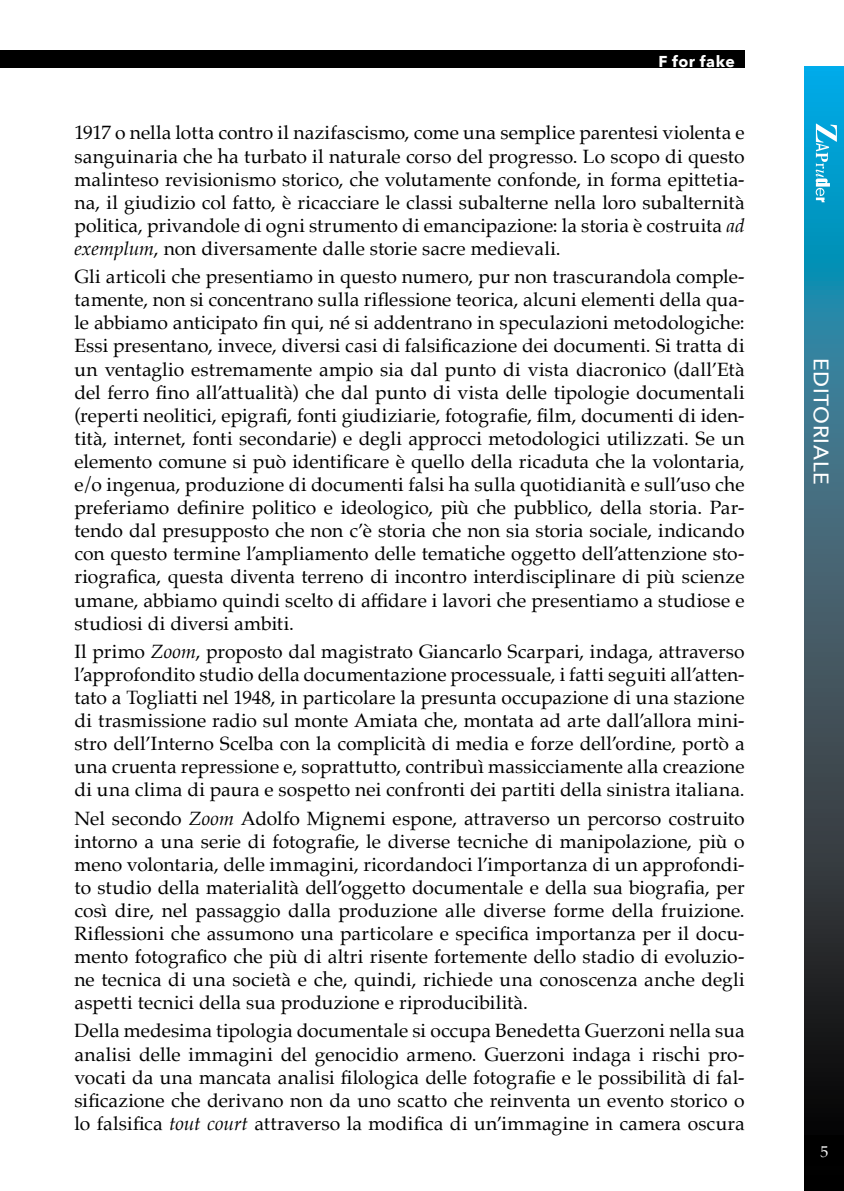
<style>
.page{position:relative;width:844px;height:1191px;background:#fff}
.page>*{position:absolute;margin:0;border:0;box-sizing:border-box;transform-origin:0 0}
.t1{font:500 21px "Avenir Next";letter-spacing:.035em;color:#fff}
.t2{font:19.25px/23.1px "Palatino";letter-spacing:.005em;color:#000;text-align:justify}
.t3{font:700 15.75px "Avenir Next";letter-spacing:.035em;color:#fff}
.t4{font:15.75px "Palatino";color:#fff}
.s1{font-style:italic}
</style>
<div class="page">
<div style="left:0;top:51px;width:744px;height:17px;background:#000"></div>
<svg style="left:804px;top:66px;width:39px;height:1125px;background:#29596a"></svg>
<svg style="left:815px;top:124px;width:21px;height:78px"></svg>
<div style="left:804px;top:1135px;width:39px;height:30px;background:#000"></div>
<p class="t3" style="left:658px;top:47px;width:78px">F for fake</p>
<p class="t2" style="left:74px;top:121px;width:671px">1917 o nella lotta contro il nazifascismo, come una semplice parentesi violenta e sanguinaria che ha turbato il naturale corso del progresso. Lo scopo di questo malinteso revisionismo storico, che volutamente confonde, in forma epittetia&shy;na, il giudizio col fatto, è ricacciare le classi subalterne nella loro subalternità politica, privandole di ogni strumento di emancipazione: la storia è costruita <span class="s1">ad exemplum</span>, non diversamente dalle storie sacre medievali.</p>
<p class="t2" style="left:74px;top:265px;width:671px">Gli articoli che presentiamo in questo numero, pur non trascurandola comple&shy;tamente, non si concentrano sulla riflessione teorica, alcuni elementi della qua&shy;le abbiamo anticipato fin qui, né si addentrano in speculazioni metodologiche:<br>Essi presentano, invece, diversi casi di falsificazione dei documenti. Si tratta di un ventaglio estremamente ampio sia dal punto di vista diacronico (dall’Età del ferro fino all’attualità) che dal punto di vista delle tipologie documentali (reperti neolitici, epigrafi, fonti giudiziarie, fotografie, film, documenti di iden&shy;tità, internet, fonti secondarie) e degli approcci metodologici utilizzati. Se un elemento comune si può identificare è quello della ricaduta che la volontaria, e/o ingenua, produzione di documenti falsi ha sulla quotidianità e sull’uso che preferiamo definire politico e ideologico, più che pubblico, della storia. Par&shy;tendo dal presupposto che non c’è storia che non sia storia sociale, indicando con questo termine l’ampliamento delle tematiche oggetto dell’attenzione sto&shy;riografica, questa diventa terreno di incontro interdisciplinare di più scienze umane, abbiamo quindi scelto di affidare i lavori che presentiamo a studiose e studiosi di diversi ambiti.</p>
<p class="t2" style="left:74px;top:639px;width:671px">Il primo <span class="s1">Zoom</span>, proposto dal magistrato Giancarlo Scarpari, indaga, attraverso l’approfondito studio della documentazione processuale, i fatti seguiti all’atten&shy;tato a Togliatti nel 1948, in particolare la presunta occupazione di una stazione di trasmissione radio sul monte Amiata che, montata ad arte dall’allora mini&shy;stro dell’Interno Scelba con la complicità di media e forze dell’ordine, portò a una cruenta repressione e, soprattutto, contribuì massicciamente alla creazione di una clima di paura e sospetto nei confronti dei partiti della sinistra italiana.</p>
<p class="t2" style="left:74px;top:806px;width:671px">Nel secondo <span class="s1">Zoom</span> Adolfo Mignemi espone, attraverso un percorso costruito intorno a una serie di fotografie, le diverse tecniche di manipolazione, più o meno volontaria, delle immagini, ricordandoci l’importanza di un approfondi&shy;to studio della materialità dell’oggetto documentale e della sua biografia, per così dire, nel passaggio dalla produzione alle diverse forme della fruizione.<br>Riflessioni che assumono una particolare e specifica importanza per il docu&shy;mento fotografico che più di altri risente fortemente dello stadio di evoluzio&shy;ne tecnica di una società e che, quindi, richiede una conoscenza anche degli aspetti tecnici della sua produzione e riproducibilità.</p>
<p class="t2" style="left:74px;top:1019px;width:671px">Della medesima tipologia documentale si occupa Benedetta Guerzoni nella sua analisi delle immagini del genocidio armeno. Guerzoni indaga i rischi pro&shy;vocati da una mancata analisi filologica delle fotografie e le possibilità di fal&shy;sificazione che derivano non da uno scatto che reinventa un evento storico o lo falsifica <span class="s1">tout court</span> attraverso la modifica di un’immagine in camera oscura</p>
<p class="t1" style="left:838px;top:358px;width:128px;rotate:90deg">EDITORIALE</p>
<p class="t4" style="left:820px;top:1138px;width:9px">5</p>
</div>
